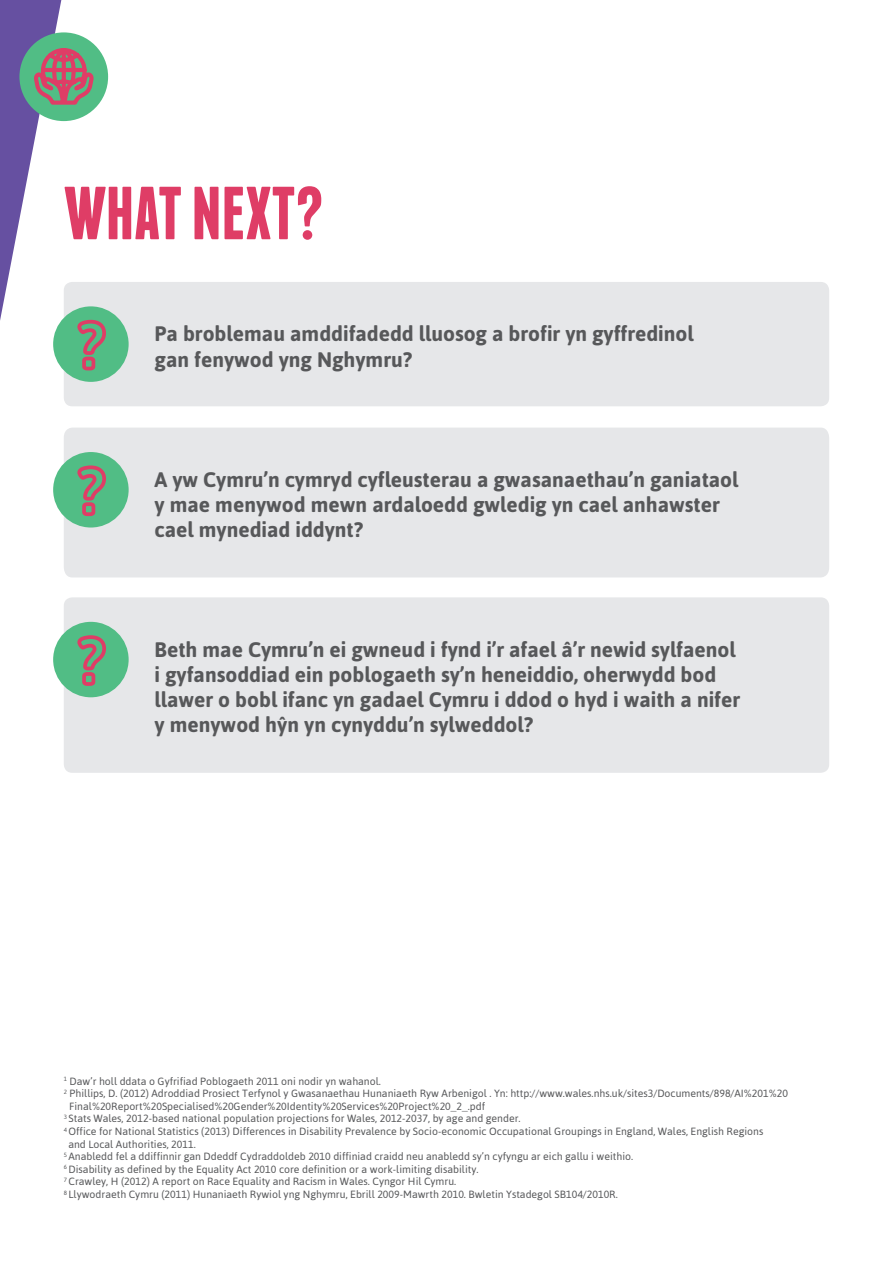
<style>
.page{position:relative;width:893px;height:1263px;background:#fff}
.page>*{position:absolute;margin:0;border:0;box-sizing:border-box;transform-origin:0 0}
.t1{font:700 75px "Franchise";letter-spacing:-.02em;color:#df3d66}
.t2{font:700 21px/25.2px "Asap";color:#57585a}
.t3{font:10.5px/12.6px "Asap";color:#57585a}
</style>
<div class="page">
<div style="left:64px;top:282px;width:765px;height:124px;background:#e6e7e9;border-radius:9px"></div>
<div style="left:64px;top:428px;width:765px;height:149px;background:#e6e7e9"></div>
<div style="left:64px;top:597px;width:765px;height:176px;background:#e6e7e9;border-radius:9px"></div>
<div style="left:53px;top:306px;width:76px;height:76px;background:#51bd85;border-radius:50%"></div>
<div style="left:53px;top:452px;width:76px;height:75px;background:#51bd85;border-radius:50%"></div>
<svg style="left:77px;top:465px;width:29px;height:52px"></svg>
<div style="left:53px;top:622px;width:76px;height:75px;background:#51bd85;border-radius:50%"></div>
<svg style="left:77px;top:635px;width:29px;height:51px"></svg>
<svg style="left:0;top:0;width:108px;height:372px"></svg>
<p class="t1" style="left:64px;top:178px;width:262px">WHAT NEXT?</p>
<p class="t2" style="left:155px;top:321px;width:541px">Pa broblemau amddifadedd lluosog a brofir yn gyffredinol gan fenywod yng Nghymru?</p>
<p class="t2" style="left:155px;top:467px;width:585px">A yw Cymru’n cymryd cyfleusterau a gwasanaethau’n ganiataol y mae menywod mewn ardaloedd gwledig yn cael anhawster cael mynediad iddynt?</p>
<p class="t2" style="left:155px;top:637px;width:587px">Beth mae Cymru’n ei gwneud i fynd i’r afael â’r newid sylfaenol i gyfansoddiad ein poblogaeth sy’n heneiddio, oherwydd bod llawer o bobl ifanc yn gadael Cymru i ddod o hyd i waith a nifer y menywod hyˆn yn cynyddu’n sylweddol?</p>
<p class="t3" style="left:64px;top:1074px;width:319px"><sup>1</sup> Daw’r holl ddata o Gyfrifiad Poblogaeth 2011 oni nodir yn wahanol.</p>
<p class="t3" style="left:64px;top:1087px;width:726px"><sup>2</sup> Phillips, D. (2012) Adroddiad Prosiect Terfynol y Gwasanaethau Hunaniaeth Ryw Arbenigol . Yn: http://www.wales.nhs.uk/sites3/Documents/898/AI%201%20</p>
<p class="t3" style="left:69px;top:1100px;width:417px">Final%20Report%20Specialised%20Gender%20Identity%20Services%20Project%20_2_.pdf</p>
<p class="t3" style="left:64px;top:1112px;width:458px"><sup>3</sup> Stats Wales, 2012-based national population projections for Wales, 2012-2037, by age and gender.</p>
<p class="t3" style="left:68px;top:1125px;width:696px;text-indent:-5px"><sup>4</sup> Office for National Statistics (2013) Differences in Disability Prevalence by Socio-economic Occupational Groupings in England, Wales, English Regions and Local Authorities, 2011.</p>
<p class="t3" style="left:64px;top:1150px;width:571px"><sup>5</sup> Anabledd fel a ddiffinnir gan Ddeddf Cydraddoldeb 2010 diffiniad craidd neu anabledd sy’n cyfyngu ar eich gallu i weithio.</p>
<p class="t3" style="left:64px;top:1163px;width:416px"><sup>6</sup> Disability as defined by the Equality Act 2010 core definition or a work-limiting disability.</p>
<p class="t3" style="left:64px;top:1175px;width:394px"><sup>7</sup> Crawley, H (2012) A report on Race Equality and Racism in Wales. Cyngor Hil Cymru.</p>
<p class="t3" style="left:64px;top:1188px;width:555px"><sup>8</sup> Llywodraeth Cymru (2011) Hunaniaeth Rywiol yng Nghymru, Ebrill 2009-Mawrth 2010. Bwletin Ystadegol SB104/2010R.</p>
</div>
